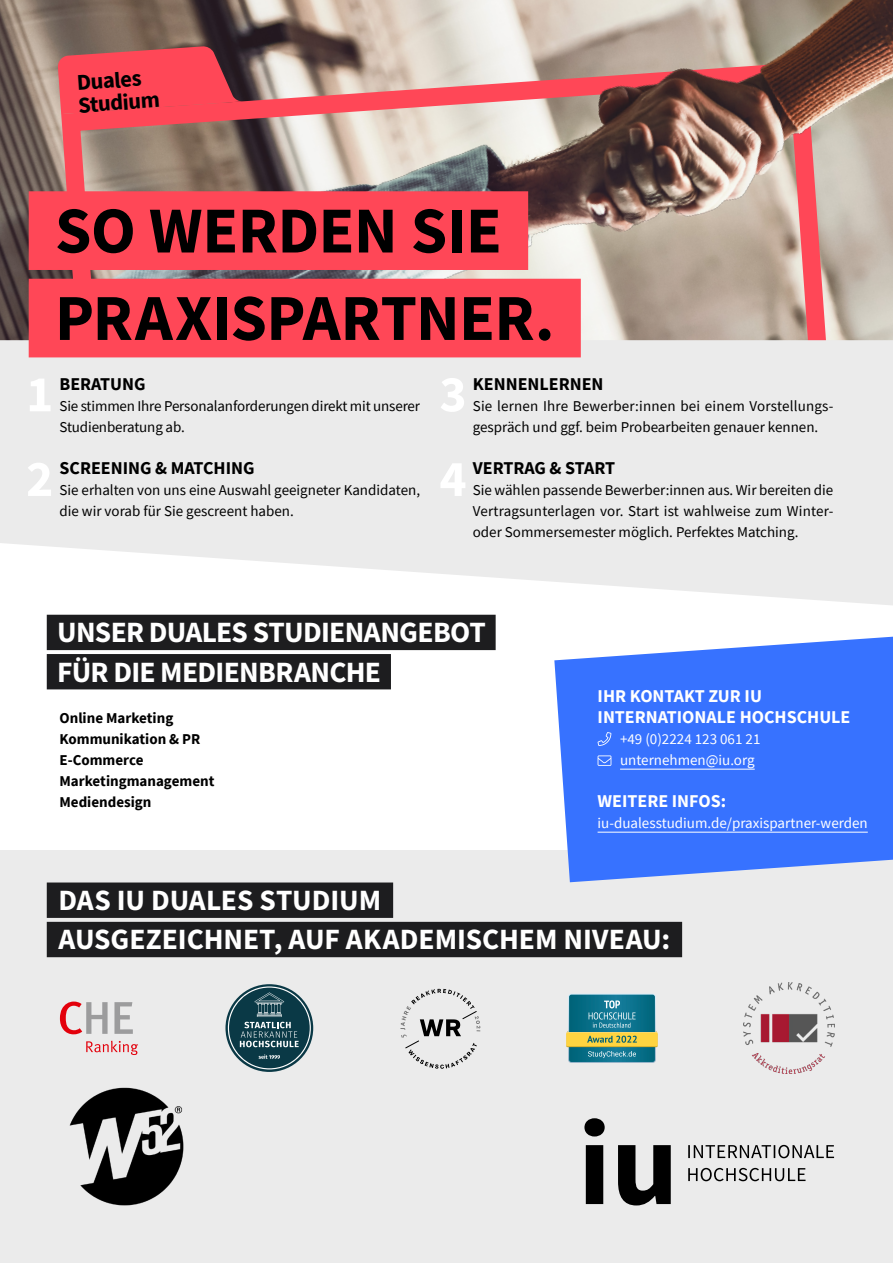
<style>
.page{position:relative;width:893px;height:1263px;background:#fff}
.page>*{position:absolute;margin:0;border:0;box-sizing:border-box;transform-origin:0 0}
.t1{font:65.7px/87.4px "Source Sans Variable";letter-spacing:-.01em;color:#000}
.t2{font:29.55px/39.3px "Source Sans Variable";letter-spacing:-.015em;color:#fff}
.t3{font:700 22.5px/22.5px "Source Sans Pro";color:#000}
.t4{font:700 18px/21px "Source Sans Pro";color:#fff}
.t5{font:700 18px "Source Sans Pro";color:#000}
.t6{font:15px/21px "Source Sans Pro";color:#000}
.t7{font:15px/21px "Source Sans Pro";color:#fff}
.t8{font:700 15px/21px "Source Sans Pro";color:#000}
</style>
<div class="page">
<div style="left:0;top:850px;width:893px;height:413px;background:#ebebeb"></div>
<img style="left:0;top:0;width:893px;height:340px">
<img style="left:52px;top:53px;width:789px;height:287px">
<svg style="left:58px;top:46px;width:185px;height:68px;background:#e24653"></svg>
<svg style="left:0;top:340px;width:893px;height:265px;background:#ededed"></svg>
<div style="left:29px;top:191px;width:499px;height:79px;background:#ff4757"></div>
<div style="left:29px;top:279px;width:552px;height:78px;background:#ff4757"></div>
<div style="left:47px;top:882px;width:346px;height:36px;background:#1d1d1f"></div>
<div style="left:47px;top:922px;width:635px;height:35px;background:#1d1d1f"></div>
<div style="left:47px;top:615px;width:449px;height:35px;background:#1d1d1f"></div>
<div style="left:47px;top:654px;width:344px;height:35px;background:#1d1d1f"></div>
<svg style="left:554px;top:637px;width:339px;height:245px;background:#4c81fe"></svg>
<hr style="left:620px;top:769px;width:135px;height:1px;background:#fff">
<hr style="left:598px;top:832px;width:270px;height:1px;background:#fff">
<svg style="left:597px;top:732px;width:14px;height:14px"></svg>
<svg style="left:598px;top:755px;width:13px;height:11px"></svg>
<svg style="left:584px;top:1118px;width:250px;height:87px"></svg>
<img style="left:69px;top:1087px;width:115px;height:119px">
<img style="left:743px;top:983px;width:91px;height:91px">
<svg style="left:400px;top:989px;width:80px;height:79px"></svg>
<div style="left:566px;top:1033px;width:91px;height:14px;background:#d6c482"></div>
<svg style="left:566px;top:1032px;width:91px;height:14px"></svg>
<svg style="left:567px;top:994px;width:90px;height:69px;background:#4f8f86"></svg>
<svg style="left:225px;top:984px;width:88px;height:88px"></svg>
<svg style="left:228px;top:986px;width:83px;height:83px"></svg>
<svg style="left:60px;top:1001px;width:48px;height:33px"></svg>
<svg style="left:114px;top:1002px;width:19px;height:32px"></svg>
<svg style="left:86px;top:1041px;width:52px;height:14px"></svg>
<h3 class="t3" style="left:76px;top:71px;width:83px;rotate:-4deg">Duales<br>Studium</h3>
<h1 class="t1" style="left:55px;top:187px;width:501px">SO WERDEN SIE<br>PRAXISPARTNER.</h1>
<p class="t5" style="left:60px;top:372px;width:88px">BERATUNG</p>
<p class="t6" style="left:60px;top:396px;width:362px">Sie stimmen Ihre Personalanforderungen direkt mit unserer<br>Studienberatung ab.</p>
<p class="t5" style="left:60px;top:456px;width:196px">SCREENING &amp; MATCHING</p>
<p class="t6" style="left:60px;top:480px;width:362px">Sie erhalten von uns eine Auswahl geeigneter Kandidaten, die wir vorab für Sie gescreent haben.</p>
<p class="t5" style="left:473px;top:372px;width:132px">KENNENLERNEN</p>
<p class="t6" style="left:473px;top:396px;width:361px">Sie lernen Ihre Bewerber:innen bei einem Vorstellungs&shy;gespräch und ggf. beim Probearbeiten genauer kennen.</p>
<p class="t5" style="left:473px;top:456px;width:144px">VERTRAG &amp; START</p>
<p class="t6" style="left:473px;top:480px;width:362px;text-align:justify">Sie wählen passende Bewerber:innen aus. Wir bereiten die Vertragsunterlagen vor. Start ist wahlweise zum -Winter&shy;oder Sommersemester möglich. Perfektes Matching.</p>
<h2 class="t2" style="left:57px;top:613px;width:430px">UNSER DUALES STUDIENANGEBOT<br>FÜR DIE MEDIENBRANCHE</h2>
<p class="t8" style="left:60px;top:707px;width:156px">Online Marketing<br>Kommunikation &amp; PR<br>E-Commerce<br>Marketingmanagement<br>Mediendesign</p>
<p class="t4" style="left:598px;top:686px;width:254px">IHR KONTAKT ZUR IU<br>INTERNATIONALE HOCHSCHULE</p>
<p class="t7" style="left:620px;top:729px;width:142px">+49 (0)2224 123 061 21 unternehmen@iu.org</p>
<p class="t4" style="left:598px;top:791px;width:130px">WEITERE INFOS:</p>
<p class="t7" style="left:598px;top:813px;width:272px">iu-dualesstudium.de/praxispartner-werden</p>
<h2 class="t2" style="left:59px;top:881px;width:613px">DAS IU DUALES STUDIUM<br>AUSGEZEICHNET, AUF AKADEMISCHEM NIVEAU:</h2>
</div>
